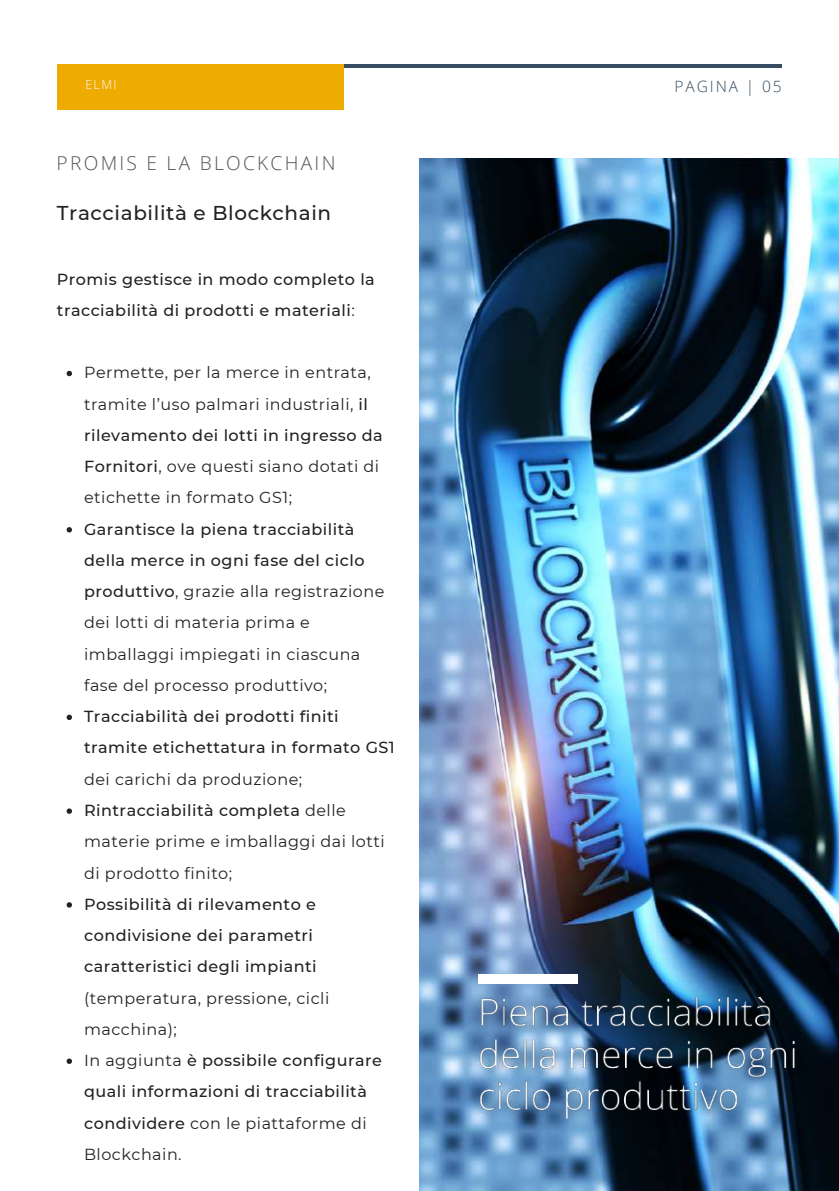
<style>
.page{position:relative;width:839px;height:1191px;background:#fff}
.page>*{position:absolute;margin:0;border:0;box-sizing:border-box;transform-origin:0 0}
.t1{font:500 20px "Montserrat";letter-spacing:.03em;color:#222}
.t2{font:300 19.2px "Open Sans";letter-spacing:.12em;color:#545454}
.t3{font:16px/31.2px "Montserrat";letter-spacing:.03em;color:#222}
.t4{font:500 16px/31.2px "Montserrat";letter-spacing:.03em;color:#222}
.t5{font:300 15.6px "Open Sans";letter-spacing:.12em;color:#364d62}
.t6{font:300 12.4px "Open Sans";color:#fff}
.s1{font-weight:400}
.s2{font-weight:500}
</style>
<div class="page">
<hr style="left:57px;top:64px;width:724px;height:3px;background:#364d62">
<div style="left:57px;top:64px;width:286px;height:45px;background:#eeab01"></div>
<img style="left:420px;top:159px;width:418px;height:1032px">
<svg style="left:67px;top:371px;width:5px;height:5px"></svg>
<svg style="left:67px;top:527px;width:5px;height:6px"></svg>
<svg style="left:67px;top:715px;width:5px;height:5px"></svg>
<svg style="left:67px;top:808px;width:5px;height:6px"></svg>
<svg style="left:67px;top:902px;width:5px;height:6px"></svg>
<svg style="left:67px;top:1059px;width:5px;height:5px"></svg>
<img style="left:461px;top:970px;width:353px;height:170px">
<div style="left:478px;top:974px;width:99px;height:9px;background:#fff"></div>
<p class="t6" style="left:85px;top:75px;width:33px">ELMI</p>
<p class="t5" style="left:674px;top:75px;width:108px">PAGINA | 05</p>
<p class="t2" style="left:57px;top:149px;width:280px">PROMIS E LA BLOCKCHAIN</p>
<p class="t1" style="left:57px;top:201px;width:276px">Tracciabilità e Blockchain</p>
<p class="t4" style="left:57px;top:263px;width:319px">Promis gestisce in modo completo la tracciabilità di prodotti e materiali<span class="s1">:</span></p>
<p class="t3" style="left:84px;top:357px;width:300px">Permette, per la merce in entrata, tramite l’uso palmari industriali, <span class="s2">il rilevamento dei lotti in ingresso da Fornitori</span>, ove questi siano dotati di etichette in formato GS1;</p>
<p class="t3" style="left:84px;top:513px;width:302px"><span class="s2">Garantisce la piena tracciabilità della merce in ogni fase del ciclo produttivo</span>, grazie alla registrazione dei lotti di materia prima e imballaggi impiegati in ciascuna fase del processo produttivo;</p>
<p class="t4" style="left:84px;top:701px;width:312px">Tracciabilità dei prodotti finiti tramite etichettatura in formato GS1</p>
<p class="t3" style="left:84px;top:763px;width:302px">dei carichi da produzione;<br><span class="s2">Rintracciabilità completa</span> delle materie prime e imballaggi dai lotti di prodotto finito;</p>
<p class="t4" style="left:84px;top:888px;width:234px">Possibilità di rilevamento e condivisione dei parametri caratteristici degli impianti</p>
<p class="t3" style="left:84px;top:982px;width:299px">(temperatura, pressione, cicli macchina);<br>In aggiunta <span class="s2">è possibile configurare quali informazioni di tracciabilità condividere</span> con le piattaforme di<br>Blockchain.</p>
</div>
